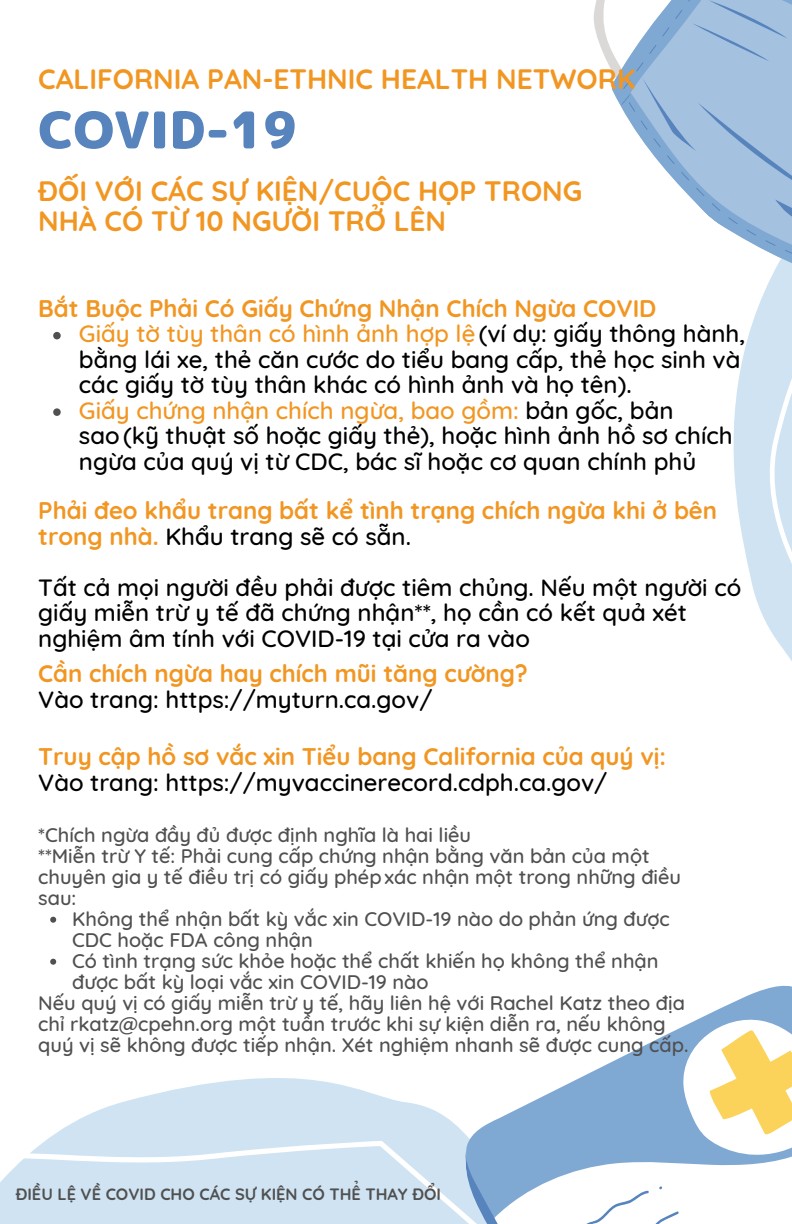
<style>
.page{position:relative;width:792px;height:1224px;background:#fff}
.page>*{position:absolute;margin:0;border:0;box-sizing:border-box;transform-origin:0 0}
.t1{font:50.6px "rounded mplus 1 p black";color:#5784bd}
.t2{font:700 28px/30px "Quicksand";color:#f29622}
.t3{font:500 24px/25.6px "Quicksand";color:#000}
.t4{font:700 24px/25.6px "Quicksand";color:#f29622}
.t5{font:500 20px/21px "Quicksand";color:#505050}
.t6{font:700 16.4px "Quicksand";color:#505050}
.s1{color:#f29622}
.s2{font-weight:500;color:#000}
</style>
<div class="page">
<svg style="left:733px;top:324px;width:59px;height:337px;fill:#cfe3f2"></svg>
<svg style="left:0;top:916px;width:453px;height:308px"></svg>
<svg style="left:593px;top:3px;width:199px;height:318px"></svg>
<svg style="left:596px;top:0;width:196px;height:307px"></svg>
<svg style="left:453px;top:985px;width:339px;height:239px"></svg>
<svg style="left:481px;top:1002px;width:311px;height:25px"></svg>
<svg style="left:465px;top:1027px;width:327px;height:197px"></svg>
<svg style="left:50px;top:917px;width:6px;height:6px"></svg>
<svg style="left:50px;top:959px;width:6px;height:6px"></svg>
<svg style="left:53px;top:332px;width:8px;height:7px"></svg>
<svg style="left:53px;top:408px;width:8px;height:8px"></svg>
<p class="t2" style="left:38px;top:64px;width:599px">CALIFORNIA PAN-ETHNIC HEALTH NETWORK</p>
<h1 class="t1" style="left:38px;top:94px;width:260px">COVID-19</h1>
<p class="t2" style="left:38px;top:175px;width:546px">ĐỐI VỚI CÁC SỰ KIỆN/CUỘC HỌP TRONG<br>NHÀ CÓ TỪ 10 NGƯỜI TRỞ LÊN</p>
<p class="t4" style="left:38px;top:295px;width:620px">Bắt Buộc Phải Có Giấy Chứng Nhận Chích Ngừa COVID</p>
<p class="t3" style="left:79px;top:321px;width:668px"><span class="s1">Giấy tờ tùy thân có hình ảnh hợp lệ</span>(ví dụ: giấy thông hành, bằng lái xe, thẻ căn cước do tiểu bang cấp, thẻ học sinh và các giấy tờ tùy thân khác có hình ảnh và họ tên).<br><span class="s1">Giấy chứng nhận chích ngừa, bao gồm:</span> bản gốc, bản sao(kỹ thuật số hoặc giấy thẻ), hoặc hình ảnh hồ sơ chích ngừa của quý vị từ CDC, bác sĩ hoặc cơ quan chính phủ</p>
<p class="t4" style="left:38px;top:498px;width:681px">Phải đeo khẩu trang bất kể tình trạng chích ngừa khi ở bên trong nhà. <span class="s2">Khẩu trang sẽ có sẵn.</span></p>
<p class="t3" style="left:38px;top:574px;width:705px">Tất cả mọi người đều phải được tiêm chủng. Nếu một người có giấy miễn trừ y tế đã chứng nhận**, họ cần có kết quả xét nghiệm âm tính với COVID-19 tại cửa ra vào</p>
<p class="t4" style="left:38px;top:660px;width:491px">Cần chích ngừa hay chích mũi tăng cường?</p>
<p class="t3" style="left:38px;top:686px;width:396px">Vào trang: https://myturn.ca.gov/</p>
<p class="t4" style="left:38px;top:743px;width:629px">Truy cập hồ sơ vắc xin Tiểu bang California của quý vị:</p>
<p class="t3" style="left:38px;top:769px;width:571px">Vào trang: https://myvaccinerecord.cdph.ca.gov/</p>
<p class="t5" style="left:38px;top:824px;width:644px">*Chích ngừa đầy đủ được định nghĩa là hai liều<br>**Miễn trừ Y tế: Phải cung cấp chứng nhận bằng văn bản của một chuyên gia y tế điều trị có giấy phépxác nhận một trong những điều sau:</p>
<p class="t5" style="left:72px;top:908px;width:599px">Không thể nhận bất kỳ vắc xin COVID-19 nào do phản ứng được CDC hoặc FDA công nhận<br>Có tình trạng sức khỏe hoặc thể chất khiến họ không thể nhận được bất kỳ loại vắc xin COVID-19 nào</p>
<p class="t5" style="left:38px;top:992px;width:652px">Nếu quý vị có giấy miễn trừ y tế, hãy liên hệ với Rachel Katz theo địa chỉ rkatz@cpehn.org một tuần trước khi sự kiện diễn ra, nếu không quý vị sẽ không được tiếp nhận. Xét nghiệm nhanh sẽ được cung cấp.</p>
<p class="t6" style="left:16px;top:1184px;width:427px">ĐIỀU LỆ VỀ COVID CHO CÁC SỰ KIỆN CÓ THỂ THAY ĐỔI</p>
</div>
